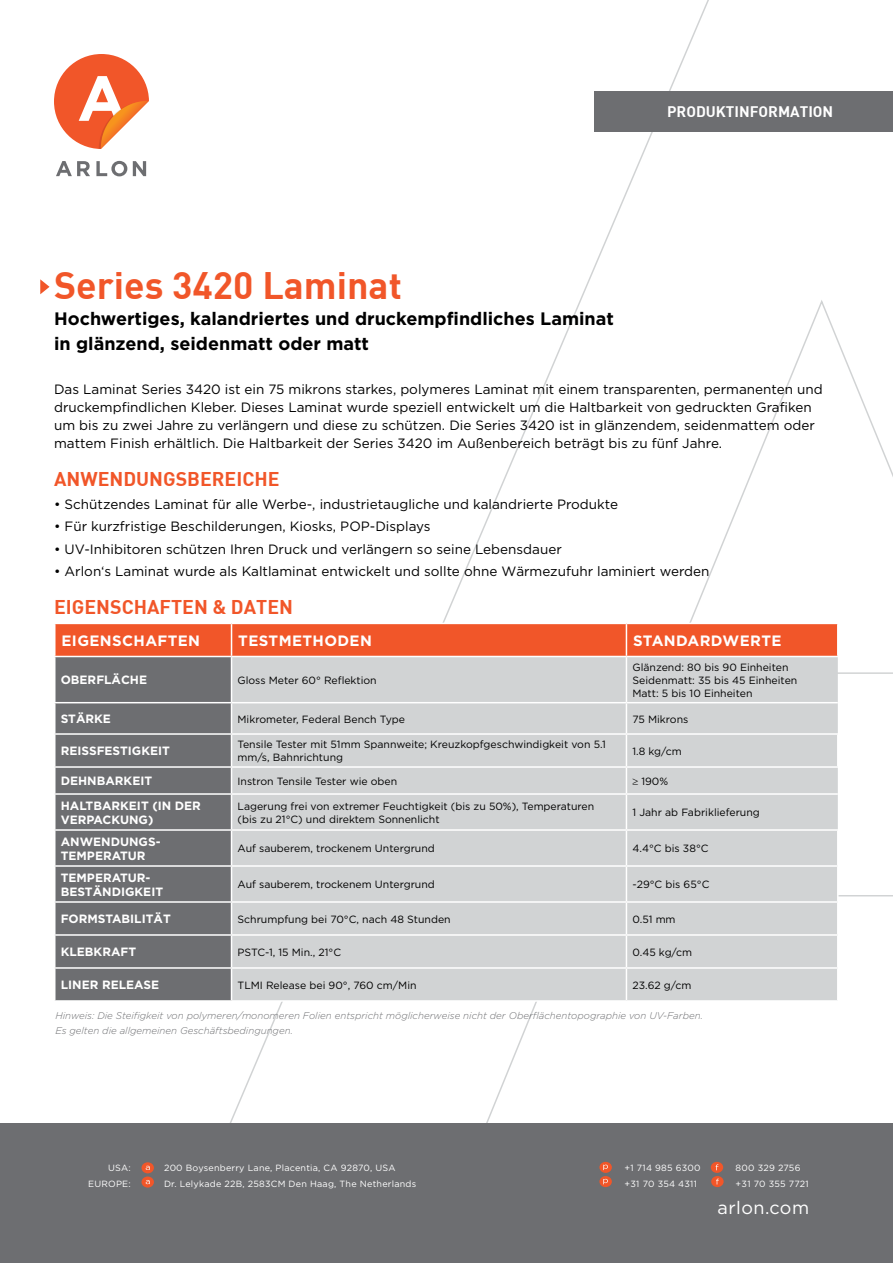
<style>
.page{position:relative;width:893px;height:1263px;background:#fff}
.page>*{position:absolute;margin:0;border:0;box-sizing:border-box;transform-origin:0 0}
.t1{font:37.5px "DIN Bold";color:#f15629}
.t2{font:19.5px "DIN Bold";color:#f15629}
.t3{font:700 18px/25.5px "Gotham";color:#000}
.t4{font:18px "Gotham";letter-spacing:.025em;color:#fff}
.t5{font:700 15px "Gotham";letter-spacing:.025em;color:#fff}
.t6{font:15px "DIN Bold";color:#fff}
.t7{font:13.5px/18px "Gotham";color:#000}
.t8{font:700 12px/14.4px "Gotham";color:#fff}
.t9{font:10.5px/12.9px "Gotham";color:#000}
.t10{font:italic 300 9.75px/15.1px "Gotham";color:#6d6e71}
.t11{font:9px "Gotham";letter-spacing:.025em;color:#fff}
</style>
<div class="page">
<svg style="left:56px;top:161px;width:34px;height:15px"></svg>
<svg style="left:96px;top:161px;width:31px;height:15px"></svg>
<svg style="left:133px;top:161px;width:13px;height:15px"></svg>
<svg style="left:54px;top:54px;width:95px;height:95px"></svg>
<div style="left:595px;top:91px;width:298px;height:41px;background:#6d6e71"></div>
<div style="left:0;top:1123px;width:893px;height:140px;background:#6d6e71"></div>
<div style="left:142px;top:1162px;width:12px;height:11px;background:#f15629;border-radius:50%"></div>
<svg style="left:146px;top:1166px;width:4px;height:4px"></svg>
<div style="left:142px;top:1176px;width:12px;height:11px;background:#f15629;border-radius:50%"></div>
<svg style="left:146px;top:1180px;width:4px;height:4px"></svg>
<div style="left:599px;top:1162px;width:13px;height:11px;background:#f15629;border-radius:50%"></div>
<svg style="left:603px;top:1164px;width:5px;height:6px"></svg>
<div style="left:599px;top:1176px;width:13px;height:11px;background:#f15629;border-radius:50%"></div>
<svg style="left:603px;top:1179px;width:5px;height:5px"></svg>
<svg style="left:711px;top:1162px;width:12px;height:11px"></svg>
<svg style="left:711px;top:1176px;width:13px;height:11px"></svg>
<svg style="left:716px;top:1179px;width:3px;height:5px"></svg>
<svg style="left:40px;top:279px;width:10px;height:15px"></svg>
<div style="left:56px;top:624px;width:781px;height:32px;background:#f15629"></div>
<div style="left:56px;top:657px;width:175px;height:343px;background:#6d6e71"></div>
<div style="left:232px;top:657px;width:606px;height:343px;background:#d1d3d4"></div>
<hr style="left:231px;top:624px;width:1px;height:32px;background:#fff">
<hr style="left:626px;top:624px;width:1px;height:32px;background:#fff">
<hr style="left:626px;top:657px;width:1px;height:45px;background:#fff">
<hr style="left:54px;top:702px;width:178px;height:1px;background:#fff">
<hr style="left:232px;top:702px;width:394px;height:1px;background:#fff">
<hr style="left:626px;top:702px;width:212px;height:1px;background:#fff">
<hr style="left:626px;top:703px;width:1px;height:30px;background:#fff">
<hr style="left:54px;top:733px;width:178px;height:2px;background:#fff">
<hr style="left:232px;top:733px;width:394px;height:2px;background:#fff">
<hr style="left:626px;top:733px;width:212px;height:2px;background:#fff">
<hr style="left:626px;top:735px;width:1px;height:31px;background:#fff">
<hr style="left:54px;top:766px;width:178px;height:2px;background:#fff">
<hr style="left:232px;top:766px;width:394px;height:2px;background:#fff">
<hr style="left:626px;top:766px;width:212px;height:2px;background:#fff">
<svg style="left:626px;top:768px;width:1px;height:25px"></svg>
<hr style="left:54px;top:793px;width:178px;height:2px;background:#fff">
<hr style="left:232px;top:793px;width:394px;height:2px;background:#fff">
<hr style="left:626px;top:793px;width:212px;height:2px;background:#fff">
<hr style="left:626px;top:795px;width:1px;height:34px;background:#fff">
<hr style="left:54px;top:829px;width:178px;height:2px;background:#fff">
<hr style="left:232px;top:829px;width:394px;height:2px;background:#fff">
<hr style="left:626px;top:829px;width:212px;height:2px;background:#fff">
<hr style="left:626px;top:831px;width:1px;height:34px;background:#fff">
<hr style="left:54px;top:865px;width:178px;height:2px;background:#fff">
<hr style="left:232px;top:865px;width:394px;height:2px;background:#fff">
<hr style="left:626px;top:865px;width:212px;height:2px;background:#fff">
<hr style="left:626px;top:867px;width:1px;height:34px;background:#fff">
<hr style="left:54px;top:901px;width:178px;height:2px;background:#fff">
<hr style="left:232px;top:901px;width:394px;height:2px;background:#fff">
<hr style="left:626px;top:901px;width:212px;height:2px;background:#fff">
<hr style="left:626px;top:903px;width:1px;height:31px;background:#fff">
<hr style="left:54px;top:934px;width:178px;height:2px;background:#fff">
<hr style="left:232px;top:934px;width:394px;height:2px;background:#fff">
<hr style="left:626px;top:934px;width:212px;height:2px;background:#fff">
<hr style="left:626px;top:936px;width:1px;height:31px;background:#fff">
<hr style="left:54px;top:967px;width:178px;height:2px;background:#fff">
<hr style="left:232px;top:967px;width:394px;height:2px;background:#fff">
<hr style="left:626px;top:967px;width:212px;height:2px;background:#fff">
<hr style="left:626px;top:969px;width:1px;height:31px;background:#fff">
<hr style="left:837px;top:735px;width:1px;height:31px;background:#fff">
<hr style="left:837px;top:831px;width:1px;height:34px;background:#fff">
<hr style="left:837px;top:867px;width:1px;height:34px;background:#fff">
<hr style="left:837px;top:903px;width:1px;height:31px;background:#fff">
<hr style="left:837px;top:936px;width:1px;height:31px;background:#fff">
<hr style="left:837px;top:969px;width:1px;height:31px;background:#fff">
<p class="t6" style="left:667px;top:101px;width:168px">PRODUKTINFORMATION</p>
<h1 class="t1" style="left:54px;top:261px;width:349px">Series 3420 Laminat</h1>
<h3 class="t3" style="left:54px;top:305px;width:561px">Hochwertiges, kalandriertes und druckempfindliches Laminat in glänzend, seidenmatt oder matt</h3>
<p class="t7" style="left:54px;top:380px;width:770px">Das Laminat Series 3420 ist ein 75 mikrons starkes, polymeres Laminat mit einem transparenten, permanenten und druckempfindlichen Kleber. Dieses Laminat wurde speziell entwickelt um die Haltbarkeit von gedruckten Grafiken um bis zu zwei Jahre zu verlängern und diese zu schützen. Die Series 3420 ist in glänzendem, seidenmattem oder mattem Finish erhältlich. Die Haltbarkeit der Series 3420 im Außenbereich beträgt bis zu fünf Jahre.</p>
<h2 class="t2" style="left:54px;top:466px;width:227px">ANWENDUNGSBEREICHE</h2>
<p class="t7" style="left:54px;top:495px;width:565px">• Schützendes Laminat für alle Werbe-, industrietaugliche und kalandrierte Produkte</p>
<p class="t7" style="left:54px;top:517px;width:378px">• Für kurzfristige Beschilderungen, Kiosks, POP-Displays</p>
<p class="t7" style="left:54px;top:540px;width:509px">• UV-Inhibitoren schützen Ihren Druck und verlängern so seine Lebensdauer</p>
<p class="t7" style="left:54px;top:562px;width:657px">• Arlon‘s Laminat wurde als Kaltlaminat entwickelt und sollte ohne Wärmezufuhr laminiert werden</p>
<h2 class="t2" style="left:54px;top:594px;width:240px">EIGENSCHAFTEN &amp; DATEN</h2>
<p class="t5" style="left:62px;top:632px;width:140px">EIGENSCHAFTEN</p>
<p class="t5" style="left:238px;top:632px;width:135px">TESTMETHODEN</p>
<p class="t5" style="left:633px;top:632px;width:150px">STANDARDWERTE</p>
<p class="t8" style="left:61px;top:673px;width:88px">OBERFLÄCHE</p>
<p class="t9" style="left:238px;top:673px;width:141px">Gloss Meter 60° Reflektion</p>
<p class="t9" style="left:632px;top:660px;width:166px">Glänzend: 80 bis 90 Einheiten<br>Seidenmatt: 35 bis 45 Einheiten<br>Matt: 5 bis 10 Einheiten</p>
<p class="t8" style="left:61px;top:711px;width:52px">STÄRKE</p>
<p class="t9" style="left:238px;top:712px;width:169px">Mikrometer, Federal Bench Type</p>
<p class="t9" style="left:632px;top:712px;width:57px">75 Mikrons</p>
<p class="t8" style="left:61px;top:743px;width:111px">REISSFESTIGKEIT</p>
<p class="t9" style="left:238px;top:738px;width:370px">Tensile Tester mit 51mm Spannweite; Kreuzkopfgeschwindigkeit von 5.1 mm/s, Bahnrichtung</p>
<p class="t9" style="left:632px;top:744px;width:51px">1.8 kg/cm</p>
<p class="t8" style="left:61px;top:773px;width:93px">DEHNBARKEIT</p>
<p class="t9" style="left:238px;top:774px;width:161px">Instron Tensile Tester wie oben</p>
<p class="t9" style="left:632px;top:774px;width:37px">≥ 190%</p>
<p class="t8" style="left:61px;top:798px;width:142px">HALTBARKEIT (IN DER<br>VERPACKUNG)</p>
<p class="t9" style="left:238px;top:800px;width:358px">Lagerung frei von extremer Feuchtigkeit (bis zu 50%), Temperaturen (bis zu 21°C) und direktem Sonnenlicht</p>
<p class="t9" style="left:632px;top:806px;width:129px">1 Jahr ab Fabriklieferung</p>
<p class="t8" style="left:61px;top:834px;width:101px">ANWENDUNGS-<br>TEMPERATUR</p>
<p class="t9" style="left:238px;top:842px;width:199px">Auf sauberem, trockenem Untergrund</p>
<p class="t9" style="left:632px;top:842px;width:78px">4.4°C bis 38°C</p>
<p class="t8" style="left:61px;top:870px;width:104px">TEMPERATUR-<br>BESTÄNDIGKEIT</p>
<p class="t9" style="left:238px;top:878px;width:199px">Auf sauberem, trockenem Untergrund</p>
<p class="t9" style="left:632px;top:878px;width:78px">-29°C bis 65°C</p>
<p class="t8" style="left:61px;top:911px;width:112px">FORMSTABILITÄT</p>
<p class="t9" style="left:238px;top:912px;width:215px">Schrumpfung bei 70°C, nach 48 Stunden</p>
<p class="t9" style="left:632px;top:912px;width:45px">0.51 mm</p>
<p class="t8" style="left:61px;top:944px;width:77px">KLEBKRAFT</p>
<p class="t9" style="left:238px;top:945px;width:105px">PSTC-1, 15 Min., 21°C</p>
<p class="t9" style="left:632px;top:945px;width:61px">0.45 kg/cm</p>
<p class="t8" style="left:61px;top:977px;width:100px">LINER RELEASE</p>
<p class="t9" style="left:238px;top:978px;width:181px">TLMI Release bei 90°, 760 cm/Min</p>
<p class="t9" style="left:632px;top:978px;width:60px">23.62 g/cm</p>
<p class="t10" style="left:55px;top:1008px;width:649px">Hinweis: Die Steifigkeit von polymeren/monomeren Folien entspricht möglicherweise nicht der Oberflächentopographie von UV-Farben.<br>Es gelten die allgemeinen Geschäftsbedingungen.</p>
<p class="t11" style="left:108px;top:1162px;width:24px">USA:</p>
<p class="t11" style="left:164px;top:1162px;width:233px">200 Boysenberry Lane, Placentia, CA 92870, USA</p>
<p class="t11" style="left:625px;top:1162px;width:78px">+1 714 985 6300</p>
<p class="t11" style="left:736px;top:1162px;width:66px">800 329 2756</p>
<p class="t11" style="left:88px;top:1179px;width:44px">EUROPE:</p>
<p class="t11" style="left:164px;top:1179px;width:254px">Dr. Lelykade 22B, 2583CM Den Haag, The Netherlands</p>
<p class="t11" style="left:625px;top:1179px;width:74px">+31 70 354 4311</p>
<p class="t11" style="left:736px;top:1179px;width:75px">+31 70 355 7721</p>
<h3 class="t4" style="left:718px;top:1198px;width:93px">arlon.com</h3>
</div>
